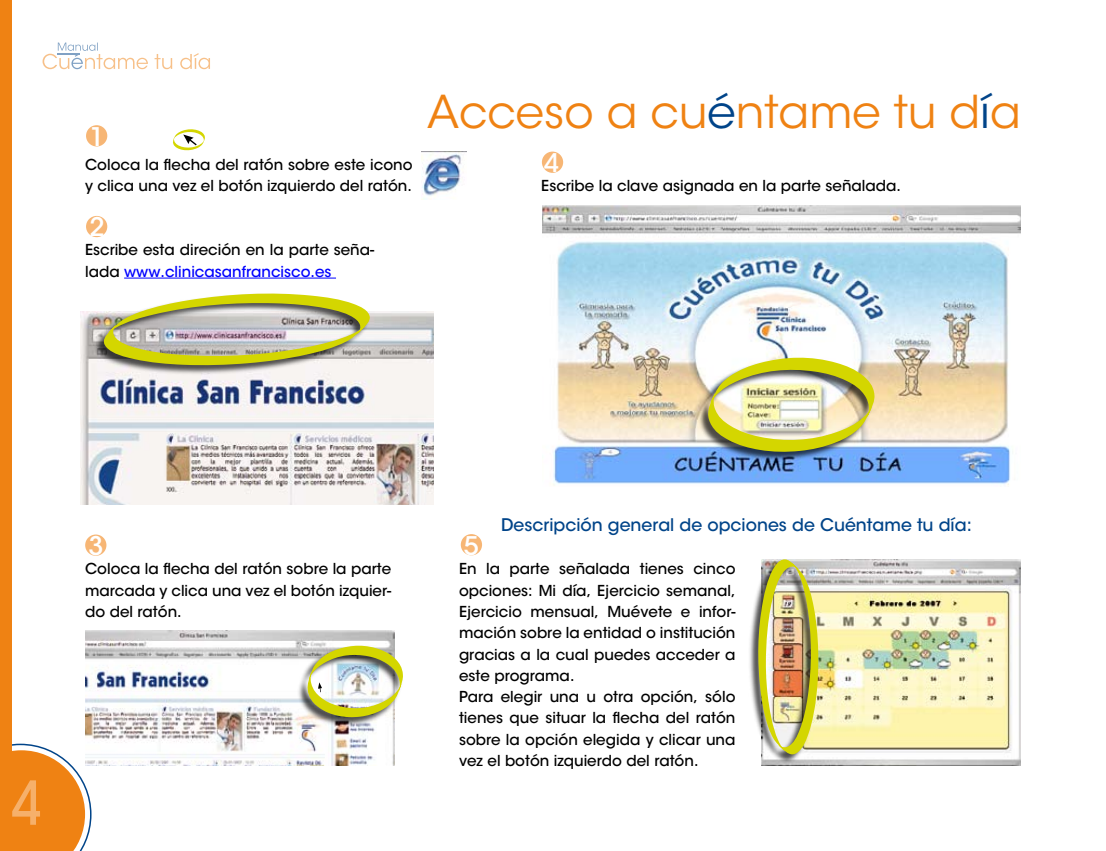
<style>
.page{position:relative;width:1106px;height:851px;background:#fff}
.page>*{position:absolute;margin:0;border:0;box-sizing:border-box;transform-origin:0 0}
.t1{font:45px "ITC Avant Garde MM";color:#ef8213}
.t2{font:25.5px "ITC Avant Garde MM";color:#fff}
.t3{font:17.25px "ITC Avant Garde MM";color:#004489}
.t4{font:15px/21.3px "ITC Avant Garde MM";color:#000}
.s1{color:#00f}
.s2{color:#004489}
</style>
<div class="page">
<svg style="left:43px;top:43px;width:167px;height:26px"></svg>
<div style="left:0;top:0;width:11px;height:783px;background:#ef8213"></div>
<img style="left:81px;top:312px;width:353px;height:192px">
<div style="left:94px;top:293px;width:276px;height:82px;background:#000;opacity:.7"></div>
<svg style="left:101px;top:293px;width:269px;height:72px"></svg>
<img style="left:85px;top:630px;width:310px;height:135px">
<div style="left:297px;top:645px;width:106px;height:82px;background:#000;opacity:.7"></div>
<img style="left:306px;top:644px;width:97px;height:73px">
<img style="left:421px;top:151px;width:45px;height:48px">
<img style="left:543px;top:205px;width:477px;height:280px">
<div style="left:697px;top:357px;width:177px;height:105px;background:#000;opacity:.7"></div>
<img style="left:706px;top:355px;width:168px;height:97px">
<img style="left:761px;top:559px;width:259px;height:206px">
<div style="left:747px;top:559px;width:71px;height:205px;background:#000;opacity:.7"></div>
<img style="left:757px;top:559px;width:61px;height:197px">
<div style="left:86px;top:125px;width:21px;height:21px;background:#f7b675;border-radius:50%"></div>
<div style="left:86px;top:216px;width:21px;height:21px;background:#f7b675;border-radius:50%"></div>
<div style="left:85px;top:534px;width:21px;height:21px;background:#f7b675;border-radius:50%"></div>
<div style="left:542px;top:151px;width:21px;height:22px;background:#f7b675;border-radius:50%"></div>
<div style="left:461px;top:534px;width:21px;height:21px;background:#f7b675;border-radius:50%"></div>
<hr style="left:124px;top:278px;width:212px;height:1px;background:#00f">
<svg style="left:173px;top:129px;width:32px;height:21px"></svg>
<svg style="left:0;top:743px;width:91px;height:107px"></svg>
<h2 class="t2" style="left:89px;top:122px;width:17px">1</h2>
<p class="t4" style="left:85px;top:154px;width:329px">Coloca la flecha del ratón sobre este icono y clica una vez el botón izquierdo del ratón.</p>
<h2 class="t2" style="left:89px;top:211px;width:17px">2</h2>
<p class="t4" style="left:85px;top:239px;width:291px">Escribe esta direción en la parte seña&shy;lada <span class="s1">www.clinicasanfrancisco.es</span></p>
<h1 class="t1" style="left:427px;top:85px;width:595px">Acceso a cu<span class="s2">é</span>ntame tu d<span class="s2">í</span>a</h1>
<h2 class="t2" style="left:544px;top:147px;width:15px">4</h2>
<p class="t4" style="left:541px;top:176px;width:361px">Escribe la clave asignada en la parte señalada.</p>
<h2 class="t2" style="left:89px;top:530px;width:14px">3</h2>
<p class="t4" style="left:85px;top:558px;width:308px;text-align:justify">Coloca la flecha del ratón sobre la parte marcada y clica una vez el botón izquier&shy;do del ratón.</p>
<h2 class="t2" style="left:464px;top:530px;width:17px">5</h2>
<p class="t3" style="left:501px;top:514px;width:472px">Descripción general de opciones de Cuéntame tu día:</p>
<p class="t4" style="left:459px;top:558px;width:278px">En la parte señalada tienes cinco opciones: Mi día, Ejercicio semanal, Ejercicio mensual, Muévete e infor&shy;mación sobre la entidad o institución gracias a la cual puedes acceder a este programa.<br>Para elegir una u otra opción, sólo tienes que situar la flecha del ratón sobre la opción elegida y clicar una vez el botón izquierdo del ratón.</p>
</div>
